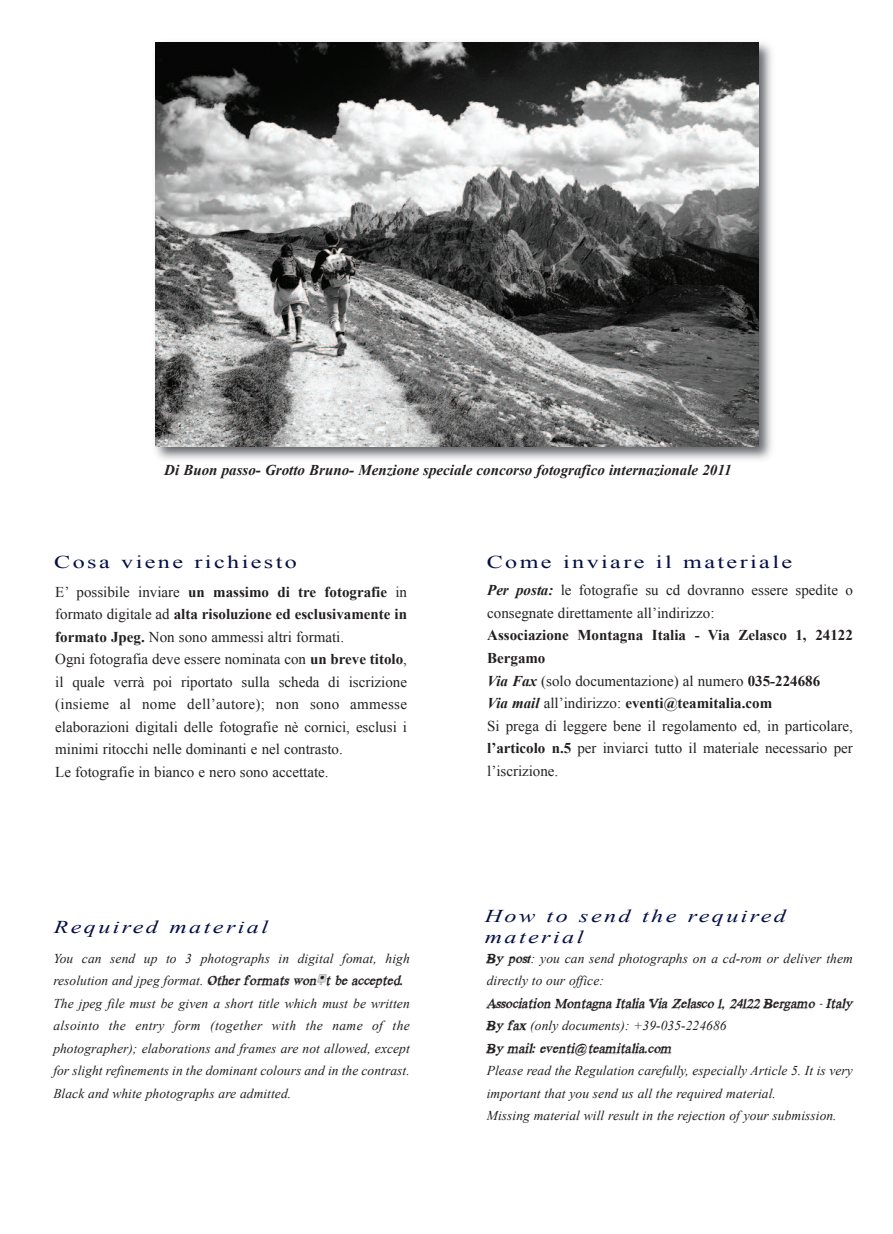
<style>
.page{position:relative;width:893px;height:1234px;background:#fff}
.page>*{position:absolute;margin:0;border:0;box-sizing:border-box;transform-origin:0 0}
.t1{font:italic 18px/21.6px "Times New Roman";letter-spacing:.1em;color:#030e46;scale:1.34 1}
.t2{font:18px "Times New Roman";letter-spacing:.1em;color:#030e46;scale:1.34 1}
.t3{font:15px/22.5px "Times New Roman";color:#231f20}
.t4{font:italic 700 15px "Times New Roman";color:#231f20}
.t5{font:italic 13.5px/22.5px "Times New Roman";letter-spacing:.005em;color:#231f20}
.t6{font:italic 13.5px "Times New Yorker";letter-spacing:.005em;color:#231f20}
.s1{font-weight:700}
.s2{font-weight:700;font-style:italic}
.s3{font-family:"Times New Yorker"}
.s4{font-family:"Times New Roman"}
.s5{font-style:normal}
</style>
<div class="page">
<img style="left:155px;top:42px;width:617px;height:418px">
<img style="left:156px;top:43px;width:603px;height:403px">
<p class="t4" style="left:164px;top:462px;width:569px">Di Buon passo- Grotto Bruno- Menzione speciale concorso fotografico internazionale 2011</p>
<p class="t2" style="left:54px;top:551px;width:182px">Cosa viene richiesto</p>
<p class="t3" style="left:55px;top:580px;width:353px">E’ possibile inviare <span class="s1">un massimo di tre fotografie</span> in formato digitale ad <span class="s1">alta risoluzione ed esclusivamente in formato Jpeg.</span> Non sono ammessi altri formati.<br>Ogni fotografia deve essere nominata con <span class="s1">un breve titolo</span>, il quale verrà poi riportato sulla scheda di iscrizione (insieme al nome dell’autore); non sono ammesse elaborazioni digitali delle fotografie nè cornici, esclusi i minimi ritocchi nelle dominanti e nel contrasto.<br>Le fotografie in bianco e nero sono accettate.</p>
<p class="t2" style="left:487px;top:552px;width:229px">Come inviare il materiale</p>
<p class="t3" style="left:487px;top:579px;width:367px"><span class="s2">Per posta:</span> le fotografie su cd dovranno essere spedite o consegnate direttamente all’indirizzo:</p>
<p class="t3" style="left:487px;top:624px;width:367px"><span class="s1">Associazione Montagna Italia - Via Zelasco 1, 24122<br>Bergamo<br></span><span class="s2">Via Fax</span> (solo documentazione) al numero <span class="s1">035-224686<br></span><span class="s2">Via mail</span> all’indirizzo: <span class="s1">eventi@teamitalia.com<br></span>Si prega di leggere bene il regolamento ed, in particolare, <span class="s1">l’articolo n.5</span> per inviarci tutto il materiale necessario per l’iscrizione.</p>
<p class="t1" style="left:54px;top:916px;width:161px">Required material</p>
<p class="t1" style="left:485px;top:904px;width:226px">How to send the required material</p>
<p class="t5" style="left:487px;top:946px;width:367px"><span class="s3">By pos</span><span class="s1">t</span>: you can send photographs on a cd-rom or deliver them directly to our office:</p>
<p class="t6" style="left:487px;top:995px;width:367px">Association Montagna Italia Via Zelasco 1, 24122 Bergamo -Italy</p>
<p class="t5" style="left:487px;top:1014px;width:241px"><span class="s3">By fax</span> (only documents): +39-035-224686</p>
<p class="t6" style="left:487px;top:1040px;width:187px">By mail: eventi@teamitalia.com</p>
<p class="t5" style="left:487px;top:1059px;width:368px">Please read the Regulation carefully, especially Article 5. It is very important that you send us all the required material.<br>Missing material will result in the rejection of your submission.</p>
<p class="t5" style="left:53px;top:946px;width:358px">You can send up to 3 photographs in digital fomat, high</p>
<p class="t6" style="left:53px;top:972px;width:351px"><span class="s4">resolution and jpeg format.</span> Otherformats won’t be accepted<span class="s5">.</span></p>
<p class="t5" style="left:53px;top:991px;width:358px;text-align:justify">The jpeg file must be given a short title which must be written alsointo the entry form (together with the name of the photographer); elaborations and frames are not allowed, except for slight refinements in the dominant colours and in the contrast.<br>Black and white photographs are admitted.</p>
</div>
